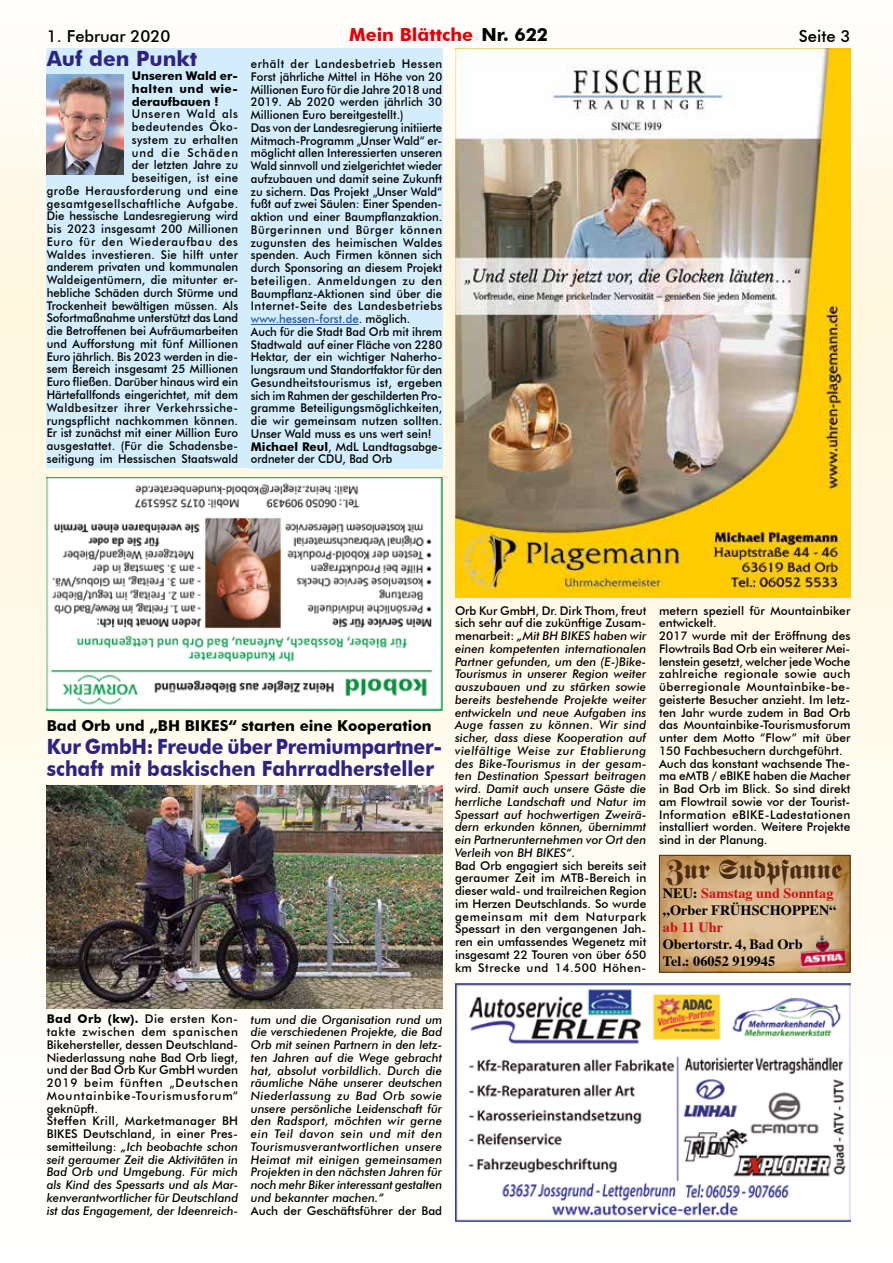
<style>
.page{position:relative;width:893px;height:1263px;background:#fff}
.page>*{position:absolute;margin:0;border:0;box-sizing:border-box;transform-origin:0 0}
.t1{font:27px "Frankenstein Plain";color:#4b2d15}
.t2{font:700 21px/22.5px "Futura BT";color:#2e2382;scale:.92 1}
.t3{font:700 21px "Futura BT";color:#2e2382}
.t4{font:700 18px "Futura BT";color:#e3000b}
.t5{font:500 16.5px "Futura BT";color:#000}
.t6{font:700 15px "Futura BT";color:#000}
.t7{font:700 14.25px/17.1px "Times";color:#000}
.t8{font:700 14.25px "Times";color:#cd1013}
.t9{font:500 12px/12.8px "Futura BT";color:#000;text-align:right;scale:.95 1}
.t10{font:500 12px/12.8px "Futura BT";color:#000}
.t11{font:italic 500 12px/12.8px "Futura BT";color:#000;text-align:justify}
.t12{font:700 12px/12.8px "Futura BT";color:#000;text-align:justify}
.s1{color:#000}
.s2{color:#22599b}
.s3{font-weight:700}
.s4{font-style:normal}
.s5{color:#cd1013}
.s6{font-style:italic}
</style>
<div class="page">
<img style="left:0;top:48px;width:893px;height:1174px">
<img style="left:47px;top:477px;width:395px;height:234px">
<img style="left:455px;top:983px;width:395px;height:238px">
<img style="left:455px;top:48px;width:395px;height:549px">
<img style="left:661px;top:857px;width:187px;height:113px">
<div style="left:659px;top:855px;width:191px;height:117px;border:1px solid #4b2d15"></div>
<img style="left:799px;top:933px;width:47px;height:35px">
<div style="left:47px;top:48px;width:395px;height:420px;background:#d4edfc"></div>
<hr style="left:251px;top:324px;width:108px;height:1px;background:#22599b">
<img style="left:47px;top:75px;width:76px;height:100px">
<img style="left:47px;top:786px;width:395px;height:222px">
<h3 class="t5" style="left:47px;top:26px;width:125px">1. Februar 2020</h3>
<h3 class="t4" style="left:349px;top:24px;width:201px">Mein Blättche <span class="s1">Nr. 622</span></h3>
<h3 class="t5" style="left:799px;top:26px;width:53px">Seite 3</h3>
<h2 class="t3" style="left:47px;top:46px;width:152px">Auf den Punkt</h2>
<p class="t12" style="left:132px;top:69px;width:108px">Unseren Wald er&shy;halten und wie&shy;deraufbauen !</p>
<p class="t9" style="left:47px;top:108px;width:203px">Unseren Wald als<br>bedeutendes Öko-<br>system zu erhalten<br>und die Schäden<br>der letzten Jahre zu<br>beseitigen, ist eine<br>große Herausforderung und eine gesamtgesellschaftliche Aufgabe.<br>Die hessische Landesregierung wird bis 2023 insgesamt 200 Millionen<br>Euro für den Wiederaufbau des<br>Waldes investieren. Sie hilft unter anderem privaten und kommunalen<br>Waldeigentümern, die mitunter er&shy;hebliche Schäden durch Stürme und<br>Trockenheit bewältigen müssen. Als<br>Sofortmaßnahme unterstützt das Land die Betroffenen bei Aufräumarbeiten und Aufforstung mit fünf Millionen<br>Euro jährlich. Bis 2023 werden in die&shy;sem Bereich insgesamt 25 Millionen<br>Euro fließen. Darüber hinaus wird ein<br>Härtefallfonds eingerichtet, mit dem<br>Waldbesitzer ihrer Verkehrssiche&shy;rungspflicht nachkommen können.<br>Er ist zunächst mit einer Million Euro ausgestattet. (Für die Schadensbe&shy;seitigung im Hessischen Staatswald</p>
<p class="t9" style="left:251px;top:57px;width:203px;text-align:left">erhält der Landesbetrieb Hessen Forst jährliche Mittel in Höhe von 20<br>Millionen Euro für die Jahre 2018 und 2019. Ab 2020 werden jährlich 30<br>Millionen Euro bereitgestellt.)<br>Das von der Landesregierung initiierte Mitmach-Programm „Unser Wald“ er&shy;möglicht allen Interessierten unseren Wald sinnvoll und zielgerichtet wieder aufzubauen und damit seine Zukunft zu sichern. Das Projekt „Unser Wald“ fußt auf zwei Säulen: Einer Spenden&shy;aktion und einer Baumpflanzaktion.<br>Bürgerinnen und Bürger können zugunsten des heimischen Waldes spenden. Auch Firmen können sich durch Sponsoring an diesem Projekt beteiligen. Anmeldungen zu den Baumpflanz-Aktionen sind über die Internet-Seite des Landesbetriebs <span class="s2">www.hessen-forst.de</span>. möglich.<br>Auch für die Stadt Bad Orb mit ihrem Stadtwald auf einer Fläche von 2280<br>Hektar, der ein wichtiger Naherho&shy;lungsraum und Standortfaktor für den Gesundheitstourismus ist, ergeben sich im Rahmen der geschilderten Pro&shy;gramme Beteiligungsmöglichkeiten, die wir gemeinsam nutzen sollten.<br>Unser Wald muss es uns wert sein!<br><span class="s3">Michael Reul</span>, MdL Landtagsabge&shy;ordneter der CDU, Bad Orb</p>
<p class="t6" style="left:47px;top:717px;width:386px">Bad Orb und „BH BIKES“ starten eine Kooperation</p>
<h2 class="t2" style="left:47px;top:735px;width:431px">Kur GmbH: Freude über Premiumpartner&shy;schaft mit baskischen Fahrradhersteller</h2>
<p class="t11" style="left:455px;top:604px;width:193px"><span class="s4">Orb Kur GmbH, Dr. Dirk Thom, freut sich sehr auf die zukünftige Zusam&shy;menarbeit:</span> „Mit BH BIKES haben wir einen kompetenten internationalen Partner gefunden, um den (E-)Bike-Tourismus in unserer Region weiter auszubauen und zu stärken sowie bereits bestehende Projekte weiter entwickeln und neue Aufgaben ins Auge fassen zu können. Wir sind sicher, dass diese Kooperation auf vielfältige Weise zur Etablierung des Bike-Tourismus in der gesam&shy;ten Destination Spessart beitragen wird. Damit auch unsere Gäste die herrliche Landschaft und Natur im Spessart auf hochwertigen Zweirä&shy;dern erkunden können, übernimmt ein Partnerunternehmen vor Ort den Verleih von BH BIKES“.</p>
<p class="t10" style="left:455px;top:859px;width:193px;text-align:justify">Bad Orb engagiert sich bereits seit geraumer Zeit im MTB-Bereich in dieser wald- und trailreichen Region im Herzen Deutschlands. So wurde gemeinsam mit dem Naturpark Spessart in den vergangenen Jah&shy;ren ein umfassendes Wegenetz mit insgesamt 22 Touren von über 650 km Strecke und 14.500 Höhen-</p>
<p class="t10" style="left:659px;top:604px;width:193px">metern speziell für Mountainbiker entwickelt.<br>2017 wurde mit der Eröffnung des<br>Flowtrails Bad Orb ein weiterer Mei&shy;lenstein gesetzt, welcher jede Woche zahlreiche regionale sowie auch überregionale Mountainbike-be&shy;geisterte Besucher anzieht. Im letz&shy;ten Jahr wurde zudem in Bad Orb das Mountainbike-Tourismusforum unter dem Motto “Flow” mit über<br>150 Fachbesuchern durchgeführt.<br>Auch das konstant wachsende The&shy;ma eMTB / eBIKE haben die Macher in Bad Orb im Blick. So sind direkt am Flowtrail sowie vor der Tourist-<br>Information eBIKE-Ladestationen installiert worden. Weitere Projekte sind in der Planung.</p>
<h1 class="t1" style="left:667px;top:855px;width:177px">Zur Sudpfanne</h1>
<p class="t7" style="left:663px;top:883px;width:175px">NEU: <span class="s5">Samstag und Sonntag </span>„Orber FRÜHSCHOPPEN“</p>
<p class="t8" style="left:663px;top:914px;width:62px">ab 11 Uhr</p>
<p class="t7" style="left:663px;top:934px;width:141px">Obertorstr. 4, Bad Orb<br>Tel.: 06052 919945</p>
<p class="t10" style="left:47px;top:1012px;width:193px"><span class="s3">Bad Orb (kw).</span> Die ersten Kon&shy;takte zwischen dem spanischen<br>Bikehersteller, dessen Deutschland-<br>Niederlassung nahe Bad Orb liegt, und der Bad Orb Kur GmbH wurden<br>2019 beim fünften „Deutschen<br>Mountainbike-Tourismusforum“ geknüpft.<br>Steffen Krill, Marketmanager BH<br>BIKES Deutschland, in einer Pres&shy;semitteilung: <span class="s6">„Ich beobachte schon seit geraumer Zeit die Aktivitäten in<br>Bad Orb und Umgebung. Für mich als Kind des Spessarts und als Mar&shy;kenverantwortlicher für Deutschland ist das Engagement, der Ideenreich-</span></p>
<p class="t11" style="left:251px;top:1013px;width:193px">tum und die Organisation rund um die verschiedenen Projekte, die Bad Orb mit seinen Partnern in den letz&shy;ten Jahren auf die Wege gebracht hat, absolut vorbildlich. Durch die räumliche Nähe unserer deutschen Niederlassung zu Bad Orb sowie unsere persönliche Leidenschaft für den Radsport, möchten wir gerne ein Teil davon sein und mit den Tourismusverantwortlichen unsere Heimat mit einigen gemeinsamen Projekten in den nächsten Jahren für noch mehr Biker interessant gestalten und bekannter machen.”</p>
<p class="t10" style="left:251px;top:1204px;width:193px">Auch der Geschäftsführer der Bad</p>
</div>
